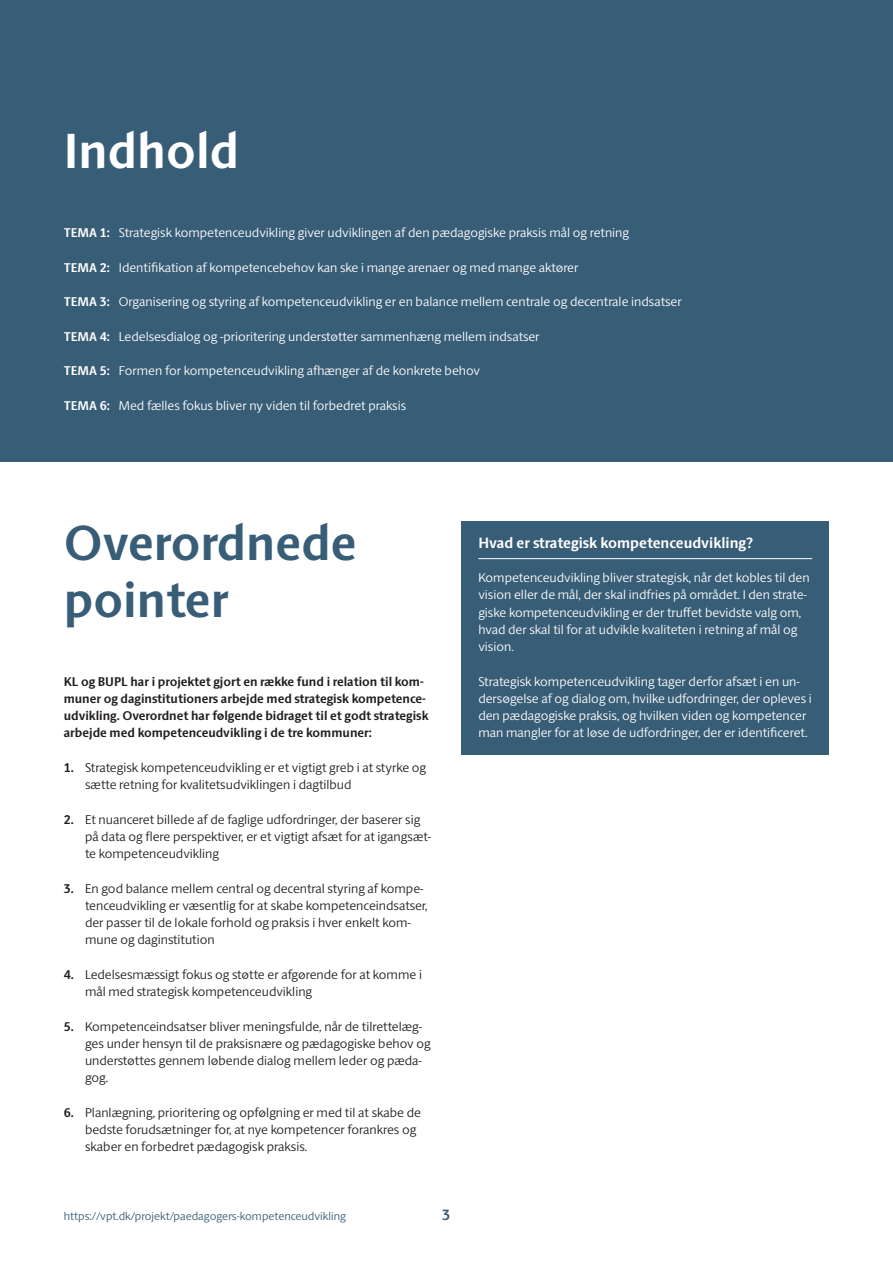
<style>
.page{position:relative;width:893px;height:1263px;background:#fff}
.page>*{position:absolute;margin:0;border:0;box-sizing:border-box;transform-origin:0 0}
.Rubrik_1_-_SANS{font:700 49.5px/57px "ID Sans";color:#385d76}
.Rubrik_1_-_SANS-2{font:700 49.5px "ID Sans";color:#fff}
.Faktaboks_Rubrik_2_-_SANS{font:700 15px "ID Sans";color:#fff}
.t1{font:700 15px "ID Sans";color:#385d76}
.Brødtekst_Bullet_UDEN_Bullet_-_SANS{font:300 12.75px/17.2px "ID Sans";color:#231f20}
.Brødtekst_-_SANS{font:300 12.75px "ID Sans";color:#fff}
.Faktaboks_brødtekst_-_SANS{font:300 12.75px/17.2px "ID Sans";color:#fff}
.Brødtekst_-_SANS-2{font:700 12.75px/17.2px "ID Sans";color:#231f20}
.t2{font:300 11.25px "ID Sans";color:#385d76}
.s1{font-weight:700}
</style>
<div class="page">
<div style="left:0;top:0;width:893px;height:461px;background:#385d76"></div>
<div style="left:461px;top:521px;width:368px;height:234px;background:#385d76"></div>
<hr style="left:478px;top:558px;width:334px;height:1px;background:#fff">
<h1 class="Rubrik_1_-_SANS-2" style="left:64px;top:121px;width:177px">Indhold</h1>
<p class="Brødtekst_-_SANS" style="left:64px;top:225px;width:567px"><span class="s1">TEMA 1:</span> Strategisk kompetenceudvikling giver udviklingen af den pædagogiske praksis mål og retning</p>
<p class="Brødtekst_-_SANS" style="left:64px;top:259px;width:516px"><span class="s1">TEMA 2:</span> Identifikation af kompetencebehov kan ske i mange arenaer og med mange aktører</p>
<p class="Brødtekst_-_SANS" style="left:64px;top:294px;width:619px"><span class="s1">TEMA 3:</span> Organisering og styring af kompetenceudvikling er en balance mellem centrale og decentrale indsatser</p>
<p class="Brødtekst_-_SANS" style="left:64px;top:328px;width:477px"><span class="s1">TEMA 4:</span> Ledelsesdialog og -prioritering understøtter sammenhæng mellem indsatser</p>
<p class="Brødtekst_-_SANS" style="left:64px;top:363px;width:418px"><span class="s1">TEMA 5:</span> Formen for kompetenceudvikling afhænger af de konkrete behov</p>
<p class="Brødtekst_-_SANS" style="left:64px;top:397px;width:344px"><span class="s1">TEMA 6:</span> Med fælles fokus bliver ny viden til forbedret praksis</p>
<h1 class="Rubrik_1_-_SANS" style="left:64px;top:514px;width:294px">Overordnede pointer</h1>
<p class="Brødtekst_-_SANS-2" style="left:64px;top:673px;width:366px">KL og BUPL har i projektet gjort en række fund i relation til kom&shy;muner og daginstitutioners arbejde med strategisk kompetence&shy;udvikling. Overordnet har følgende bidraget til et godt strategisk arbejde med kompetenceudvikling i de tre kommuner:</p>
<p class="Brødtekst_Bullet_UDEN_Bullet_-_SANS" style="left:85px;top:759px;width:343px;text-indent:-21px"><span class="s1">1.</span> Strategisk kompetenceudvikling er et vigtigt greb i at styrke og sætte retning for kvalitetsudviklingen i dagtilbud</p>
<p class="Brødtekst_Bullet_UDEN_Bullet_-_SANS" style="left:85px;top:810px;width:348px;text-indent:-21px"><span class="s1">2.</span> Et nuanceret billede af de faglige udfordringer, der baserer sig på data og flere perspektiver, er et vigtigt afsæt for at igangsæt&shy;te kompetenceudvikling</p>
<p class="Brødtekst_Bullet_UDEN_Bullet_-_SANS" style="left:85px;top:879px;width:344px;text-indent:-21px"><span class="s1">3.</span> En god balance mellem central og decentral styring af kompe&shy;tenceudvikling er væsentlig for at skabe kompetenceindsatser, der passer til de lokale forhold og praksis i hver enkelt kom&shy;mune og daginstitution</p>
<p class="Brødtekst_Bullet_UDEN_Bullet_-_SANS" style="left:85px;top:966px;width:338px;text-indent:-21px"><span class="s1">4.</span> Ledelsesmæssigt fokus og støtte er afgørende for at komme i mål med strategisk kompetenceudvikling</p>
<p class="Brødtekst_Bullet_UDEN_Bullet_-_SANS" style="left:85px;top:1017px;width:347px;text-indent:-21px"><span class="s1">5.</span> Kompetenceindsatser bliver meningsfulde, når de tilrettelæg&shy;ges under hensyn til de praksisnære og pædagogiske behov og understøttes gennem løbende dialog mellem leder og pæda&shy;gog.</p>
<p class="Brødtekst_Bullet_UDEN_Bullet_-_SANS" style="left:85px;top:1104px;width:338px;text-indent:-21px"><span class="s1">6.</span> Planlægning, prioritering og opfølgning er med til at skabe de bedste forudsætninger for, at nye kompetencer forankres og skaber en forbedret pædagogisk praksis.</p>
<p class="t2" style="left:64px;top:1210px;width:284px">https://vpt.dk/projekt/paedagogers-kompetenceudvikling</p>
<p class="t1" style="left:442px;top:1206px;width:10px">3</p>
<h2 class="Faktaboks_Rubrik_2_-_SANS" style="left:478px;top:533px;width:277px">Hvad er strategisk kompetenceudvikling?</h2>
<p class="Faktaboks_brødtekst_-_SANS" style="left:478px;top:569px;width:333px">Kompetenceudvikling bliver strategisk, når det kobles til den vision eller de mål, der skal indfries på området. I den strate&shy;giske kompetenceudvikling er der truffet bevidste valg om, hvad der skal til for at udvikle kvaliteten i retning af mål og vision.</p>
<p class="Faktaboks_brødtekst_-_SANS" style="left:478px;top:672px;width:335px">Strategisk kompetenceudvikling tager derfor afsæt i en un&shy;dersøgelse af og dialog om, hvilke udfordringer, der opleves i den pædagogiske praksis, og hvilken viden og kompetencer man mangler for at løse de udfordringer, der er identificeret.</p>
</div>
